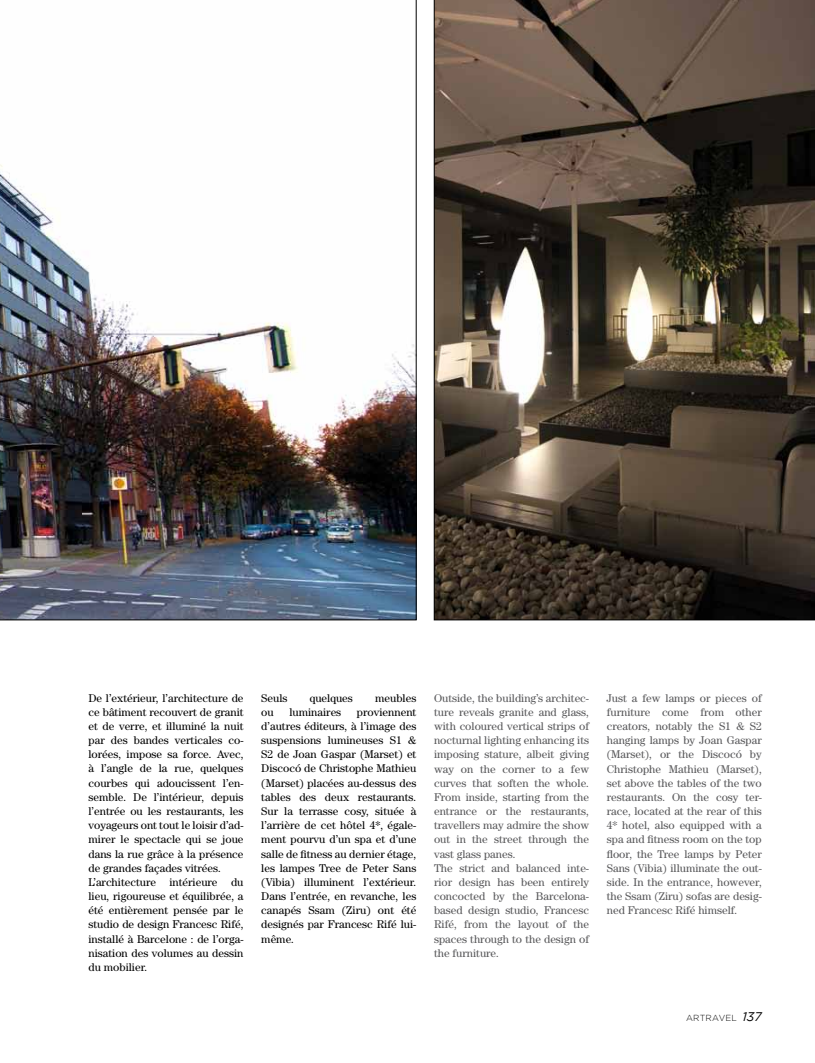
<style>
.page{position:relative;width:815px;height:1063px;background:#fff}
.page>*{position:absolute;margin:0;border:0;box-sizing:border-box;transform-origin:0 0}
.t1{font:11.25px/14.1px "Century";color:#000}
.t2{font:11.25px/14.1px "Century";color:#58585a}
.t3{font:300 8.75px "Gotham";letter-spacing:.02em;color:#000}
.s1{font-weight:400;font-style:italic;font-size:12.5px}
</style>
<div class="page">
<svg style="left:434px;top:0;width:381px;height:620px"></svg>
<img style="left:0;top:0;width:416px;height:620px">
<p class="t1" style="left:89px;top:690px;width:157px">De l’extérieur, l’architecture de ce bâtiment recouvert de granit et de verre, et illuminé la nuit par des bandes verticales co&shy;lorées, impose sa force. Avec, à l’angle de la rue, quelques courbes qui adoucissent l’en&shy;semble. De l’intérieur, depuis l’entrée ou les restaurants, les voyageurs ont tout le loisir d’ad&shy;mirer le spectacle qui se joue dans la rue grâce à la présence de grandes façades vitrées.<br>L’architecture intérieure du lieu, rigoureuse et équilibrée, a été entièrement pensée par le studio de design Francesc Rifé, installé à Barcelone : de l’orga&shy;nisation des volumes au dessin du mobilier.</p>
<p class="t1" style="left:261px;top:691px;width:28px">Seuls</p>
<p class="t1" style="left:310px;top:691px;width:45px">quelques</p>
<p class="t1" style="left:375px;top:691px;width:43px">meubles</p>
<p class="t1" style="left:261px;top:705px;width:14px">ou</p>
<p class="t1" style="left:289px;top:705px;width:53px">luminaires</p>
<p class="t1" style="left:261px;top:705px;width:157px;text-align:justify;text-indent:96px">proviennent d’autres éditeurs, à l’image des suspensions lumineuses S1 &amp; S2 de Joan Gaspar (Marset) et Discocó de Christophe Mathieu (Marset) placées au-dessus des tables des deux restaurants.<br>Sur la terrasse cosy, située à l’arrière de cet hôtel 4*, égale&shy;ment pourvu d’un spa et d’une salle de fitness au dernier étage, les lampes Tree de Peter Sans (Vibia) illuminent l’extérieur.<br>Dans l’entrée, en revanche, les canapés Ssam (Ziru) ont été designés par Francesc Rifé lui&shy;même.</p>
<p class="t2" style="left:434px;top:691px;width:157px">Outside, the building’s architec&shy;ture reveals granite and glass, with coloured vertical strips of nocturnal lighting enhancing its imposing stature, albeit giving way on the corner to a few curves that soften the whole.<br>From inside, starting from the entrance or the restaurants, travellers may admire the show out in the street through the vast glass panes.<br>The strict and balanced inte&shy;rior design has been entirely concocted by the Barcelona&shy;based design studio, Francesc<br>Rifé, from the layout of the spaces through to the design of the furniture.</p>
<p class="t2" style="left:607px;top:691px;width:157px;text-align:justify">Just a few lamps or pieces of furniture come from other creators, notably the S1 &amp; S2 hanging lamps by Joan Gaspar (Marset), or the Discocó by Christophe Mathieu (Marset), set above the tables of the two restaurants. On the cosy ter&shy;race, located at the rear of this 4* hotel, also equipped with a spa and fitness room on the top floor, the Tree lamps by Peter Sans (Vibia) illuminate the out&shy;side. In the entrance, however, the Ssam (Ziru) sofas are desig&shy;ned Francesc Rifé himself.</p>
<p class="t3" style="left:686px;top:1013px;width:77px">ARTRAVEL <span class="s1">137</span></p>
</div>
